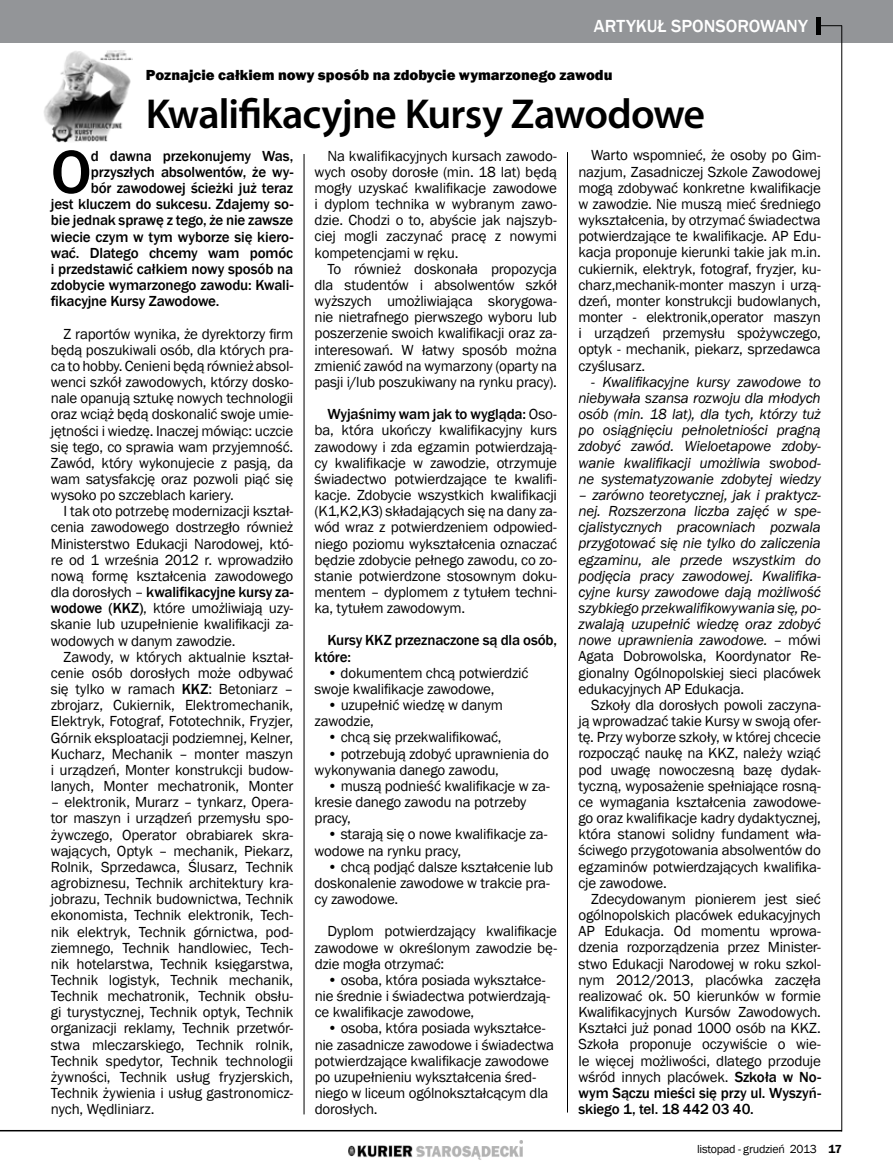
<style>
.page{position:relative;width:893px;height:1174px;background:#fff}
.page>*{position:absolute;margin:0;border:0;box-sizing:border-box;transform-origin:0 0}
.t1{font:500 63.45px "Franklin Gothic";color:#000}
.t2{font:600 42px "Myriad Pro";letter-spacing:-.02em;color:#000}
.t3{font:500 18px "Franklin Gothic";color:#fff}
.t4{font:15px/16.2px "Franklin Gothic";letter-spacing:-.015em;color:#000;text-align:justify}
.t5{font:italic 15px/16.2px "Franklin Gothic";letter-spacing:-.015em;color:#000;text-align:justify}
.t6{font:500 15px/16.2px "Franklin Gothic";letter-spacing:-.01em;color:#000}
.t7{font:800 15px "Franklin Gothic";color:#000}
.t8{font:12px "Franklin Gothic";letter-spacing:-.02em;color:#000}
.s1{font-weight:500}
.s2{font-style:normal}
.s3{font-weight:600}
</style>
<div class="page">
<div style="left:0;top:0;width:893px;height:43px;background:#939598"></div>
<img style="left:44px;top:50px;width:89px;height:93px">
<svg style="left:821px;top:25px;width:21px;height:1px"></svg>
<hr style="left:0;top:1130px;width:842px;height:1px;background:#000">
<hr style="left:841px;top:26px;width:1px;height:1105px;background:#000">
<div style="left:816px;top:17px;width:5px;height:17px;background:#000"></div>
<img style="left:348px;top:1140px;width:175px;height:20px">
<hr style="left:304px;top:154px;width:1px;height:960px;background:#000">
<hr style="left:567px;top:152px;width:1px;height:960px;background:#000">
<p class="t3" style="left:594px;top:15px;width:215px">ARTYKUŁ SPONSOROWANY</p>
<p class="t7" style="left:146px;top:65px;width:468px">Poznajcie całkiem nowy sposób na zdobycie wymarzonego zawodu</p>
<h2 class="t2" style="left:146px;top:87px;width:561px">Kwalifikacyjne Kursy Zawodowe</h2>
<h1 class="t1" style="left:51px;top:133px;width:42px">O</h1>
<p class="t6" style="left:91px;top:148px;width:204px">d dawna przekonujemy Was,</p>
<p class="t6" style="left:91px;top:164px;width:204px">przyszłych absolwentów, że wy-</p>
<p class="t6" style="left:91px;top:180px;width:204px">bór zawodowej ścieżki już teraz</p>
<p class="t6" style="left:51px;top:196px;width:244px">jest kluczem do sukcesu. Zdajemy so-</p>
<p class="t6" style="left:51px;top:212px;width:244px">bie jednak sprawę z tego, że nie zawsze</p>
<p class="t6" style="left:51px;top:229px;width:244px">wiecie czym w tym wyborze się kiero-</p>
<p class="t6" style="left:51px;top:245px;width:244px">wać. Dlatego chcemy wam pomóc</p>
<p class="t6" style="left:51px;top:261px;width:244px">i przedstawić całkiem nowy sposób na</p>
<p class="t6" style="left:51px;top:277px;width:244px">zdobycie wymarzonego zawodu: Kwali-</p>
<p class="t6" style="left:51px;top:293px;width:170px">fikacyjne Kursy Zawodowe.</p>
<p class="t4" style="left:51px;top:326px;width:244px;text-indent:13px">Z raportów wynika, że dyrektorzy firm będą poszukiwali osób, dla których pra&shy;ca to hobby. Cenieni będą również absol&shy;wenci szkół zawodowych, którzy dosko&shy;nale opanują sztukę nowych technologii oraz wciąż będą doskonalić swoje umie&shy;jętności i wiedzę. Inaczej mówiąc: uczcie się tego, co sprawia wam przyjemność.<br>Zawód, który wykonujecie z pasją, da wam satysfakcję oraz pozwoli piąć się wysoko po szczeblach kariery.</p>
<p class="t4" style="left:51px;top:503px;width:244px;text-indent:13px">I tak oto potrzebę modernizacji kształ&shy;cenia zawodowego dostrzegło również Ministerstwo Edukacji Narodowej, któ&shy;re od 1 września 2012 r. wprowadziło nową formę kształcenia zawodowego dla dorosłych – <span class="s1">kwalifikacyjne kursy za&shy;wodowe (KKZ)</span>, które umożliwiają uzy&shy;skanie lub uzupełnienie kwalifikacji za&shy;wodowych w danym zawodzie.</p>
<p class="t4" style="left:51px;top:649px;width:244px;text-indent:13px">Zawody, w których aktualnie kształ&shy;cenie osób dorosłych może odbywać się tylko w ramach <span class="s1">KKZ</span>: Betoniarz – zbrojarz, Cukiernik, Elektromechanik, Elektryk, Fotograf, Fototechnik, Fryzjer, Górnik eksploatacji podziemnej, Kelner, Kucharz, Mechanik – monter maszyn i urządzeń, Monter konstrukcji budow&shy;lanych, Monter mechatronik, Monter</p>
<p class="t4" style="left:51px;top:794px;width:244px">– elektronik, Murarz – tynkarz, Opera&shy;tor maszyn i urządzeń przemysłu spo&shy;żywczego, Operator obrabiarek skra&shy;wających, Optyk – mechanik, Piekarz, Rolnik, Sprzedawca, Ślusarz, Technik agrobiznesu, Technik architektury kra&shy;jobrazu, Technik budownictwa, Technik ekonomista, Technik elektronik, Tech&shy;nik elektryk, Technik górnictwa, pod&shy;ziemnego, Technik handlowiec, Tech&shy;nik hotelarstwa, Technik księgarstwa, Technik logistyk, Technik mechanik, Technik mechatronik, Technik obsłu&shy;gi turystycznej, Technik optyk, Technik organizacji reklamy, Technik przetwór&shy;stwa mleczarskiego, Technik rolnik, Technik spedytor, Technik technologii żywności, Technik usług fryzjerskich, Technik żywienia i usług gastronomicz&shy;nych, Wędliniarz.</p>
<p class="t4" style="left:315px;top:148px;width:244px;text-indent:13px">Na kwalifikacyjnych kursach zawodo&shy;wych osoby dorosłe (min. 18 lat) będą mogły uzyskać kwalifikacje zawodowe i dyplom technika w wybranym zawo&shy;dzie. Chodzi o to, abyście jak najszyb&shy;ciej mogli zaczynać pracę z nowymi kompetencjami w ręku.</p>
<p class="t4" style="left:315px;top:261px;width:244px;text-indent:13px">To również doskonała propozycja dla studentów i absolwentów szkół wyższych umożliwiająca skorygowa&shy;nie nietrafnego pierwszego wyboru lub poszerzenie swoich kwalifikacji oraz za&shy;interesowań. W łatwy sposób można zmienić zawód na wymarzony (oparty na pasji i/lub poszukiwany na rynku pracy).</p>
<p class="t4" style="left:315px;top:406px;width:244px;text-indent:13px"><span class="s1">Wyjaśnimy wam jak to wygląda:</span> Oso&shy;ba, która ukończy kwalifikacyjny kurs zawodowy i zda egzamin potwierdzają&shy;cy kwalifikacje w zawodzie, otrzymuje świadectwo potwierdzające te kwalifi&shy;kacje. Zdobycie wszystkich kwalifikacji (K1,K2,K3) składających się na dany za&shy;wód wraz z potwierdzeniem odpowied&shy;niego poziomu wykształcenia oznaczać będzie zdobycie pełnego zawodu, co zo&shy;stanie potwierdzone stosownym doku&shy;mentem – dyplomem z tytułem techni&shy;ka, tytułem zawodowym.</p>
<p class="t6" style="left:315px;top:632px;width:244px;text-indent:13px">Kursy KKZ przeznaczone są dla osób, które:</p>
<p class="t4" style="left:315px;top:665px;width:215px;text-indent:13px">• dokumentem chcą potwierdzić swoje kwalifikacje zawodowe,</p>
<p class="t4" style="left:315px;top:697px;width:190px;text-indent:13px">• uzupełnić wiedzę w danym zawodzie,</p>
<p class="t4" style="left:327px;top:729px;width:176px">• chcą się przekwalifikować,</p>
<p class="t4" style="left:315px;top:746px;width:236px;text-indent:13px">• potrzebują zdobyć uprawnienia do wykonywania danego zawodu,</p>
<p class="t4" style="left:315px;top:778px;width:237px;text-align:left;text-indent:13px">• muszą podnieść kwalifikacje w za&shy;kresie danego zawodu na potrzeby pracy,</p>
<p class="t4" style="left:315px;top:826px;width:234px;text-indent:13px">• starają się o nowe kwalifikacje za&shy;wodowe na rynku pracy,</p>
<p class="t4" style="left:315px;top:859px;width:240px;text-align:left;text-indent:13px">• chcą podjąć dalsze kształcenie lub doskonalenie zawodowe w trakcie pra&shy;cy zawodowe.</p>
<p class="t4" style="left:315px;top:923px;width:244px;text-indent:13px">Dyplom potwierdzający kwalifikacje zawodowe w określonym zawodzie bę&shy;dzie mogła otrzymać:</p>
<p class="t4" style="left:315px;top:972px;width:237px;text-align:left;text-indent:13px">• osoba, która posiada wykształce&shy;nie średnie i świadectwa potwierdzają&shy;ce kwalifikacje zawodowe,</p>
<p class="t4" style="left:315px;top:1020px;width:241px;text-align:left;text-indent:13px">• osoba, która posiada wykształce&shy;nie zasadnicze zawodowe i świadectwa potwierdzające kwalifikacje zawodowe po uzupełnieniu wykształcenia śred&shy;niego w liceum ogólnokształcącym dla dorosłych.</p>
<p class="t4" style="left:578px;top:148px;width:244px;text-indent:13px">Warto wspomnieć, że osoby po Gim&shy;nazjum, Zasadniczej Szkole Zawodowej mogą zdobywać konkretne kwalifikacje w zawodzie. Nie muszą mieć średniego wykształcenia, by otrzymać świadectwa potwierdzające te kwalifikacje. AP Edu&shy;kacja proponuje kierunki takie jak m.in. cukiernik, elektryk, fotograf, fryzjer, ku&shy;charz,mechanik-monter maszyn i urzą&shy;dzeń, monter konstrukcji budowlanych, monter - elektronik,operator maszyn i urządzeń przemysłu spożywczego, optyk - mechanik, piekarz, sprzedawca czyślusarz.</p>
<p class="t5" style="left:578px;top:374px;width:244px;text-indent:13px">- Kwalifikacyjne kursy zawodowe to niebywała szansa rozwoju dla młodych osób (min. 18 lat), dla tych, którzy tuż po osiągnięciu pełnoletniości pragną zdobyć zawód. Wieloetapowe zdoby&shy;wanie kwalifikacji umożliwia swobod&shy;ne systematyzowanie zdobytej wiedzy</p>
<p class="t5" style="left:578px;top:487px;width:244px">– zarówno teoretycznej, jak i praktycz&shy;nej. Rozszerzona liczba zajęć w spe&shy;cjalistycznych pracowniach pozwala przygotować się nie tylko do zaliczenia egzaminu, ale przede wszystkim do podjęcia pracy zawodowej. Kwalifika&shy;cyjne kursy zawodowe dają możliwość szybkiego przekwalifikowywania się, po&shy;zwalają uzupełnić wiedzę oraz zdobyć nowe uprawnienia zawodowe. <span class="s2">– mówi Agata Dobrowolska, Koordynator Re&shy;gionalny Ogólnopolskiej sieci placówek edukacyjnych AP Edukacja.</span></p>
<p class="t4" style="left:578px;top:697px;width:244px;text-indent:13px">Szkoły dla dorosłych powoli zaczyna&shy;ją wprowadzać takie Kursy w swoją ofer&shy;tę. Przy wyborze szkoły, w której chcecie rozpocząć naukę na KKZ, należy wziąć pod uwagę nowoczesną bazę dydak&shy;tyczną, wyposażenie spełniające rosną&shy;ce wymagania kształcenia zawodowe&shy;go oraz kwalifikacje kadry dydaktycznej, która stanowi solidny fundament wła&shy;ściwego przygotowania absolwentów do egzaminów potwierdzających kwalifika&shy;cje zawodowe.</p>
<p class="t4" style="left:578px;top:891px;width:244px;text-indent:13px">Zdecydowanym pionierem jest sieć ogólnopolskich placówek edukacyjnych AP Edukacja. Od momentu wprowa&shy;dzenia rozporządzenia przez Minister&shy;stwo Edukacji Narodowej w roku szkol&shy;nym 2012/2013, placówka zaczęła realizować ok. 50 kierunków w formie Kwalifikacyjnych Kursów Zawodowych.<br>Kształci już ponad 1000 osób na KKZ.<br>Szkoła proponuje oczywiście o wie&shy;le więcej możliwości, dlatego przoduje wśród innych placówek. <span class="s1">Szkoła w No&shy;wym Sączu mieści się przy ul. Wyszyń&shy;skiego 1, tel. 18 442 03 40.</span></p>
<p class="t8" style="left:697px;top:1141px;width:146px">listopad - grudzień 2013 <span class="s3">17</span></p>
</div>
